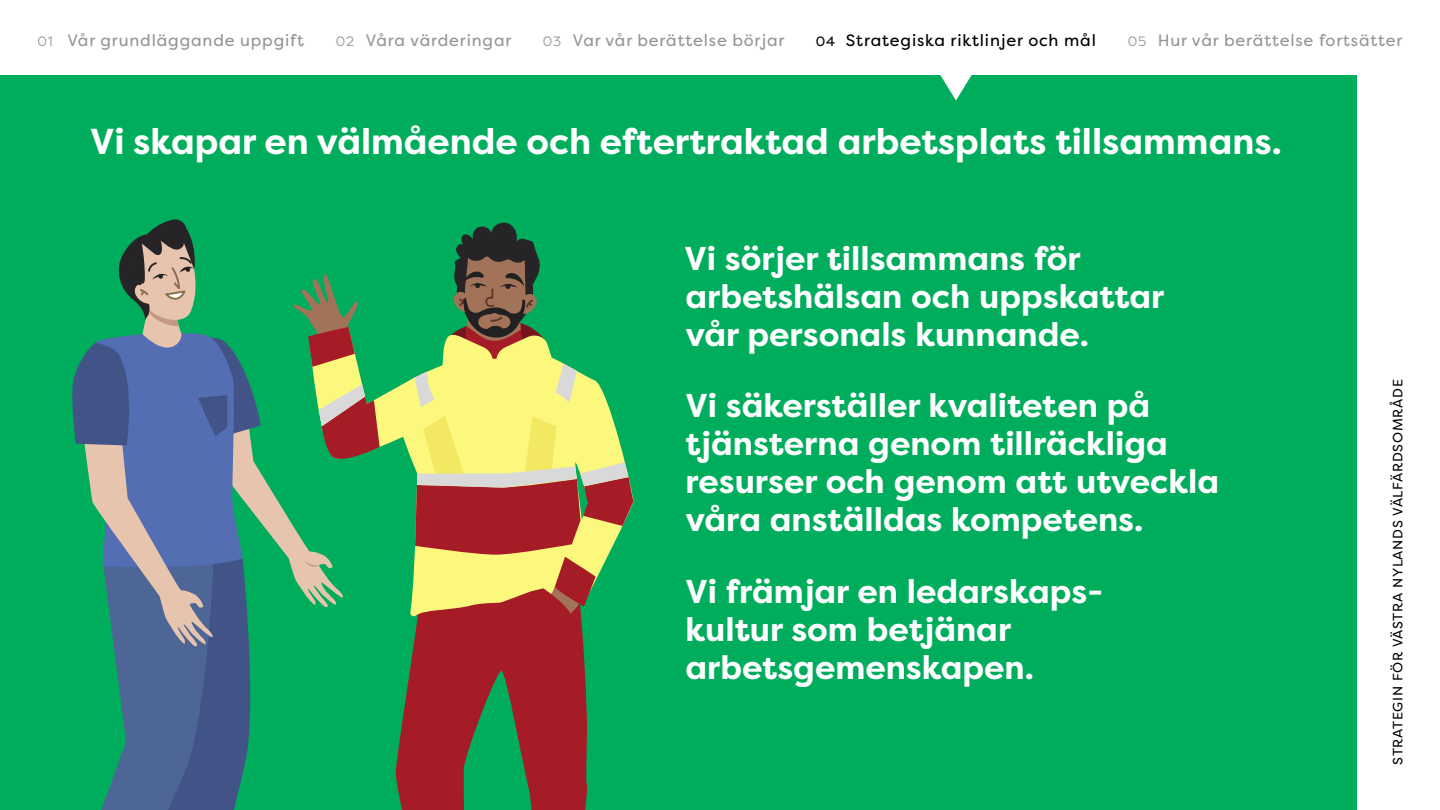
<style>
.page{position:relative;width:1440px;height:810px;background:#00ad5c}
.page>*{position:absolute;margin:0;border:0;box-sizing:border-box;transform-origin:0 0}
.otsikko_h2{font:700 36px "Filson Pro";color:#fff}
.isompi_teksti{font:700 33px/38px "Filson Pro";color:#fff}
.t1{font:16.5px "Filson Pro";letter-spacing:.05em;color:#969696}
.t2{font:16.5px "Filson Pro";letter-spacing:.05em;color:#000}
.t3{font:13.5px "Filson Pro";letter-spacing:.05em;color:#000}
.s1{font-size:13.5px}
</style>
<div class="page">
<svg style="left:72px;top:219px;width:561px;height:591px"></svg>
<div style="left:0;top:0;width:1440px;height:75px;background:#fff"></div>
<div style="left:1358px;top:0;width:82px;height:810px;background:#fff"></div>
<svg style="left:940px;top:75px;width:32px;height:26px"></svg>
<p class="t1" style="left:38px;top:29px;width:268px"><span class="s1">01</span> Vår grundläggande uppgift</p>
<p class="t1" style="left:336px;top:29px;width:177px"><span class="s1">02</span> Våra värderingar</p>
<p class="t1" style="left:543px;top:29px;width:243px"><span class="s1">03</span> Var vår berättelse börjar</p>
<p class="t1" style="left:1128px;top:29px;width:276px"><span class="s1">05</span> Hur vår berättelse fortsätter</p>
<p class="t2" style="left:816px;top:29px;width:281px"><span class="s1">04</span> Strategiska riktlinjer och mål</p>
<h2 class="otsikko_h2" style="left:90px;top:118px;width:1193px">Vi skapar en välmående och eftertraktad arbetsplats tillsammans.</h2>
<p class="isompi_teksti" style="left:684px;top:240px;width:482px">Vi sörjer tillsammans för arbetshälsan och uppskattar vår personals kunnande.</p>
<p class="isompi_teksti" style="left:686px;top:387px;width:535px">Vi säkerställer kvaliteten på tjänsterna genom tillräckliga resurser och genom att utveckla våra anställdas kompetens.</p>
<p class="isompi_teksti" style="left:686px;top:573px;width:419px">Vi främjar en ledarskaps&shy;kultur som betjänar arbetsgemenskapen.</p>
<p class="t3" style="left:1389px;top:765px;width:387px;rotate:-90deg">STRATEGIN FÖR VÄSTRA NYLANDS VÄLFÄRDSOMRÅDE</p>
</div>
